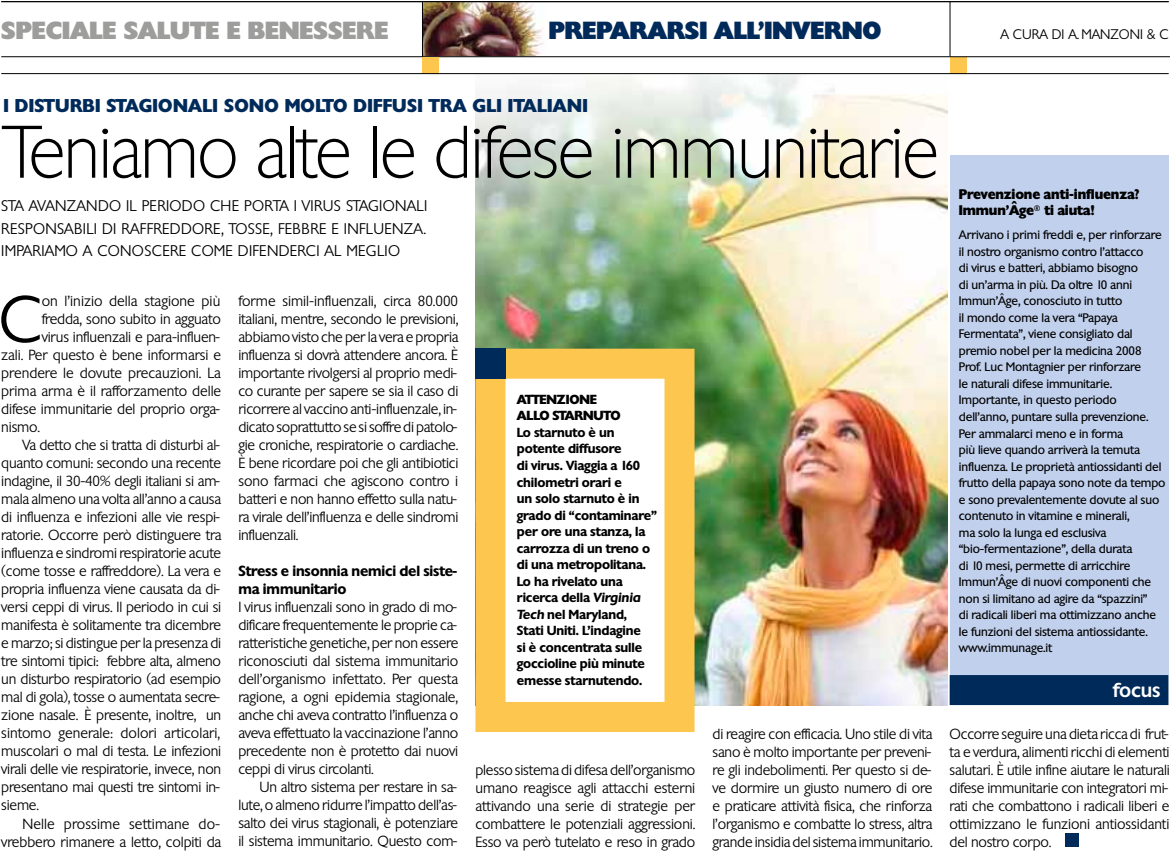
<style>
.page{position:relative;width:1170px;height:868px;background:#fff}
.page>*{position:absolute;margin:0;border:0;box-sizing:border-box;transform-origin:0 0}
.t1{font:200 72px "Chantilly";letter-spacing:-.035em;color:#000}
.t2{font:300 64.2px "Chantilly";color:#000}
.t3{font:800 24px "Chantilly";color:#9d9d9c}
.t4{font:800 24px "Chantilly";color:#002a5a}
.t5{font:500 19.5px "Chantilly";letter-spacing:-.01em;color:#fff}
.t6{font:800 18px "Chantilly";letter-spacing:.02em;color:#002a5a}
.t7{font:300 15px/22.5px "Chantilly";letter-spacing:.02em;color:#000;text-align:justify}
.t8{font:300 14.25px/18px "Chantilly";letter-spacing:-.015em;color:#000;text-align:justify}
.t9{font:600 14.25px/18px "Chantilly";letter-spacing:-.01em;color:#000}
.t10{font:300 14.25px "Chantilly";letter-spacing:.005em;color:#000}
.t11{font:800 13.5px/16.5px "Chantilly";letter-spacing:-.01em;color:#000}
.t12{font:300 13.5px "Chantilly";color:#000}
.t13{font:600 12.75px/16.5px "Chantilly";letter-spacing:-.01em;color:#000}
.t14{font:800 12.75px/16.5px "Chantilly";letter-spacing:-.01em;color:#000}
.t15{font:12px/16.5px "Chantilly";letter-spacing:-.01em;color:#000}
.s1{font-style:italic}
</style>
<div class="page">
<img style="left:475px;top:74px;width:472px;height:631px">
<div style="left:949px;top:155px;width:219px;height:520px;background:#c1d0ec"></div>
<div style="left:949px;top:675px;width:219px;height:30px;background:#002a5a"></div>
<div style="left:475px;top:348px;width:219px;height:383px;background:#fff;border:30px solid #fdc64e"></div>
<div style="left:475px;top:348px;width:30px;height:31px;background:#002a5a"></div>
<img style="left:423px;top:2px;width:126px;height:54px">
<div style="left:950px;top:57px;width:16px;height:16px;background:#fdc64e"></div>
<hr style="left:1px;top:56px;width:1167px;height:1px;background:#000">
<div style="left:423px;top:57px;width:16px;height:16px;background:#fdc64e"></div>
<hr style="left:1px;top:1px;width:1167px;height:1px;background:#000">
<hr style="left:422px;top:2px;width:1px;height:55px;background:#000">
<hr style="left:949px;top:2px;width:1px;height:54px;background:#000">
<div style="left:1064px;top:833px;width:14px;height:13px;background:#002a5a"></div>
<hr style="left:1px;top:73px;width:1167px;height:1px;background:#000">
<h3 class="t3" style="left:1px;top:14px;width:388px">SPECIALE SALUTE E BENESSERE</h3>
<h3 class="t4" style="left:548px;top:14px;width:334px">PREPARARSI ALL’INVERNO</h3>
<p class="t12" style="left:1000px;top:26px;width:170px">A CURA DI A.MANZONI &amp; C</p>
<p class="t6" style="left:3px;top:93px;width:586px">I DISTURBI STAGIONALI SONO MOLTO DIFFUSI TRA GLI ITALIANI</p>
<h1 class="t1" style="left:3px;top:109px;width:937px">Teniamo alte le difese immunitarie</h1>
<p class="t7" style="left:1px;top:195px;width:427px">STA AVANZANDO IL PERIODO CHE PORTA I VIRUS STAGIONALI RESPONSABILI DI RAFFREDDORE, TOSSE, FEBBRE E INFLUENZA.<br>IMPARIAMO A CONOSCERE COME DIFENDERCI AL MEGLIO</p>
<h2 class="t2" style="left:-1px;top:280px;width:45px">C</h2>
<p class="t8" style="left:42px;top:292px;width:180px">on l’inizio della stagione più</p>
<p class="t8" style="left:42px;top:310px;width:181px">fredda, sono subito in agguato</p>
<p class="t8" style="left:42px;top:328px;width:180px">virus influenzali e para-influen-</p>
<p class="t8" style="left:1px;top:346px;width:221px">zali. Per questo è bene informarsi e</p>
<p class="t8" style="left:1px;top:364px;width:221px">prendere le dovute precauzioni. La</p>
<p class="t8" style="left:1px;top:382px;width:221px">prima arma è il rafforzamento delle</p>
<p class="t8" style="left:1px;top:400px;width:220px">difese immunitarie del proprio orga-</p>
<p class="t8" style="left:1px;top:418px;width:41px">nismo.</p>
<p class="t8" style="left:23px;top:436px;width:199px">Va detto che si tratta di disturbi al-</p>
<p class="t8" style="left:1px;top:454px;width:221px">quanto comuni: secondo una recente</p>
<p class="t8" style="left:1px;top:472px;width:220px">indagine, il 30-40% degli italiani si am-</p>
<p class="t8" style="left:1px;top:490px;width:221px">mala almeno una volta all’anno a causa</p>
<p class="t8" style="left:1px;top:508px;width:220px">di influenza e infezioni alle vie respi-</p>
<p class="t8" style="left:1px;top:526px;width:222px">ratorie. Occorre però distinguere tra</p>
<p class="t8" style="left:1px;top:544px;width:221px">influenza e sindromi respiratorie acute</p>
<p class="t8" style="left:1px;top:562px;width:221px">(come tosse e raffreddore). La vera e</p>
<p class="t8" style="left:1px;top:580px;width:220px">propria influenza viene causata da di-</p>
<p class="t8" style="left:1px;top:598px;width:221px">versi ceppi di virus. Il periodo in cui si</p>
<p class="t8" style="left:1px;top:616px;width:221px">manifesta è solitamente tra dicembre</p>
<p class="t8" style="left:1px;top:634px;width:221px">e marzo; si distingue per la presenza di</p>
<p class="t8" style="left:1px;top:652px;width:221px">tre sintomi tipici: febbre alta, almeno</p>
<p class="t8" style="left:1px;top:670px;width:221px">un disturbo respiratorio (ad esempio</p>
<p class="t8" style="left:1px;top:688px;width:220px">mal di gola), tosse o aumentata secre-</p>
<p class="t8" style="left:1px;top:706px;width:221px">zione nasale. È presente, inoltre, un</p>
<p class="t8" style="left:1px;top:724px;width:220px">sintomo generale: dolori articolari,</p>
<p class="t8" style="left:1px;top:742px;width:221px">muscolari o mal di testa. Le infezioni</p>
<p class="t8" style="left:1px;top:760px;width:221px">virali delle vie respiratorie, invece, non</p>
<p class="t8" style="left:1px;top:778px;width:220px">presentano mai questi tre sintomi in-</p>
<p class="t8" style="left:1px;top:796px;width:39px">sieme.</p>
<p class="t10" style="left:23px;top:814px;width:199px">Nelle prossime settimane do-</p>
<p class="t8" style="left:1px;top:832px;width:221px">vrebbero rimanere a letto, colpiti da</p>
<p class="t8" style="left:238px;top:292px;width:222px">forme simil-influenzali, circa 80.000 italiani, mentre, secondo le previsioni, abbiamo visto che per la vera e propria influenza si dovrà attendere ancora. È importante rivolgersi al proprio medi&shy;co curante per sapere se sia il caso di ricorrere al vaccino anti-influenzale, in&shy;dicato soprattutto se si soffre di patolo&shy;gie croniche, respiratorie o cardiache.<br>È bene ricordare poi che gli antibiotici sono farmaci che agiscono contro i batteri e non hanno effetto sulla natu&shy;ra virale dell’influenza e delle sindromi influenzali.</p>
<p class="t9" style="left:238px;top:562px;width:220px">Stress e insonnia nemici del siste&shy;ma immunitario</p>
<p class="t8" style="left:238px;top:598px;width:221px">I virus influenzali sono in grado di mo&shy;dificare frequentemente le proprie ca&shy;ratteristiche genetiche, per non essere riconosciuti dal sistema immunitario dell’organismo infettato. Per questa ragione, a ogni epidemia stagionale, anche chi aveva contratto l’influenza o aveva effettuato la vaccinazione l’anno precedente non è protetto dai nuovi ceppi di virus circolanti.</p>
<p class="t8" style="left:238px;top:778px;width:221px;text-indent:21px">Un altro sistema per restare in sa&shy;lute, o almeno ridurre l’impatto dell’as&shy;salto dei virus stagionali, è potenziare il sistema immunitario. Questo com-</p>
<p class="t14" style="left:517px;top:391px;width:105px">ATTENZIONE<br>ALLO STARNUTO</p>
<p class="t13" style="left:517px;top:424px;width:141px">Lo starnuto è un potente diffusore<br>di virus. Viaggia a 160 chilometri orari e<br>un solo starnuto è in grado di “contaminare” per ore una stanza, la carrozza di un treno o di una metropolitana.<br>Lo ha rivelato una ricerca della <span class="s1">Virginia<br>Tech</span> nel Maryland,<br>Stati Uniti. L’indagine<br>si è concentrata sulle goccioline più minute emesse starnutendo.</p>
<p class="t8" style="left:475px;top:760px;width:221px">plesso sistema di difesa dell’organismo umano reagisce agli attacchi esterni attivando una serie di strategie per combattere le potenziali aggressioni.<br>Esso va però tutelato e reso in grado</p>
<p class="t8" style="left:712px;top:724px;width:222px">di reagire con efficacia. Uno stile di vita sano è molto importante per preveni&shy;re gli indebolimenti. Per questo si de&shy;ve dormire un giusto numero di ore e praticare attività fisica, che rinforza l’organismo e combatte lo stress, altra grande insidia del sistema immunitario.</p>
<p class="t11" style="left:958px;top:185px;width:182px">Prevenzione anti-influenza?<br>Immun’Âge<sup>®</sup> ti aiuta!</p>
<p class="t15" style="left:958px;top:227px;width:208px">Arrivano i primi freddi e, per rinforzare il nostro organismo contro l’attacco<br>di virus e batteri, abbiamo bisogno<br>di un’arma in più. Da oltre 10 anni Immun’Âge, conosciuto in tutto<br>il mondo come la vera “Papaya Fermentata”, viene consigliato dal premio nobel per la medicina 2008<br>Prof. Luc Montagnier per rinforzare<br>le naturali difese immunitarie.<br>Importante, in questo periodo dell’anno, puntare sulla prevenzione.<br>Per ammalarci meno e in forma<br>più lieve quando arriverà la temuta influenza. Le proprietà antiossidanti del frutto della papaya sono note da tempo e sono prevalentemente dovute al suo contenuto in vitamine e minerali,<br>ma solo la lunga ed esclusiva “bio-fermentazione”, della durata<br>di 10 mesi, permette di arricchire Immun’Âge di nuovi componenti che non si limitano ad agire da “spazzini”<br>di radicali liberi ma ottimizzano anche le funzioni del sistema antiossidante. www.immunage.it</p>
<h3 class="t5" style="left:1112px;top:677px;width:49px">focus</h3>
<p class="t8" style="left:949px;top:724px;width:222px">Occorre seguire una dieta ricca di frut&shy;ta e verdura, alimenti ricchi di elementi salutari. È utile infine aiutare le naturali difese immunitarie con integratori mi&shy;rati che combattono i radicali liberi e ottimizzano le funzioni antiossidanti del nostro corpo.</p>
</div>
